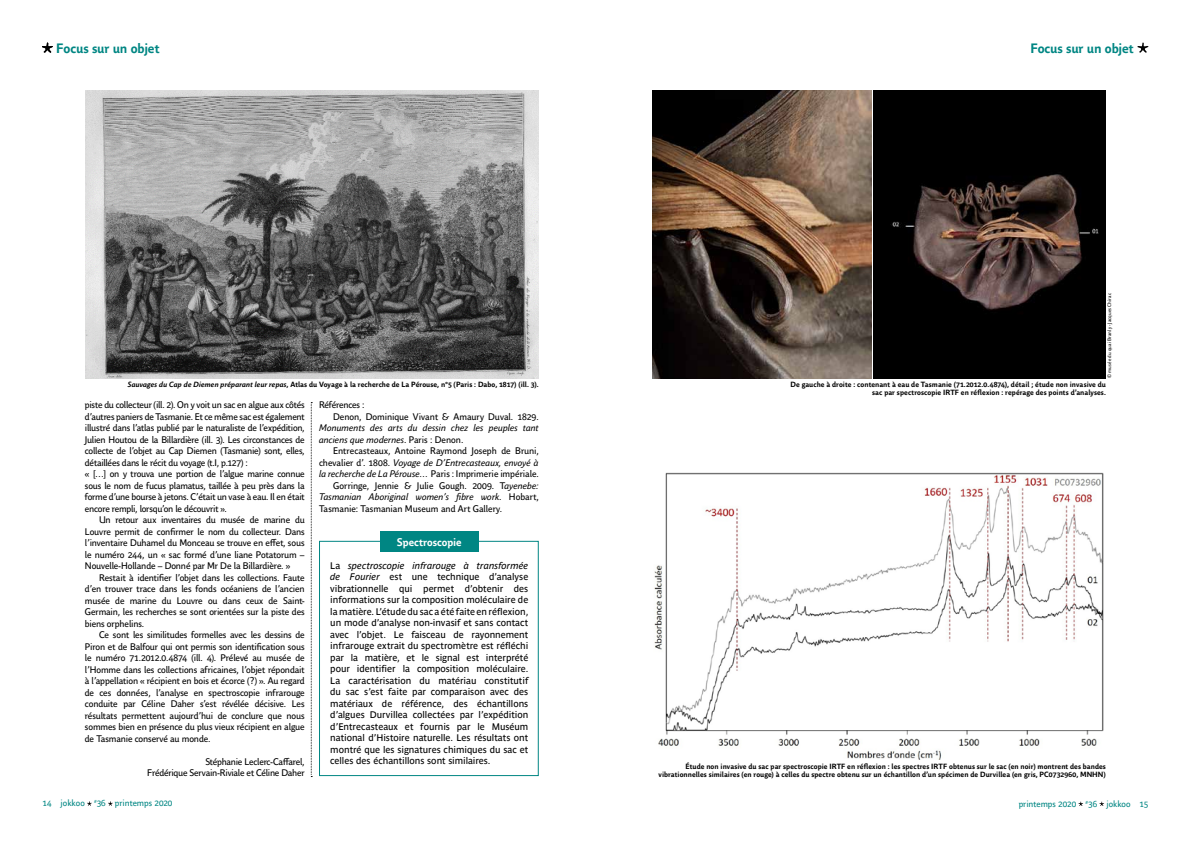
<style>
.page{position:relative;width:1191px;height:842px;background:#fff}
.page>*{position:absolute;margin:0;border:0;box-sizing:border-box;transform-origin:0 0}
.t1{font:700 13.5px "Parisine Office Std";letter-spacing:-.015em;color:#008683}
.t2{font:700 11px "Parisine Office Std";letter-spacing:-.005em;color:#fff}
.t3{font:9.5px/11.5px "Parisine Office Std";letter-spacing:-.015em;color:#000;text-align:justify}
.t4{font:9.5px/11.5px "Parisine Std";letter-spacing:-.005em;color:#000;text-align:justify}
.t5{font:italic 9.5px/11.5px "Parisine Office Std";color:#000}
.t6{font:9px "Parisine Office Std";letter-spacing:.005em;color:#008683}
.t7{font:700 7.5px/8px "Parisine Office Std";letter-spacing:.005em;color:#000;text-align:right}
.t8{font:5px "Parisine Office Std";letter-spacing:.01em;color:#000}
.s1{font-style:italic}
.s2{font-style:normal}
</style>
<div class="page">
<svg style="left:87px;top:801px;width:5px;height:5px"></svg>
<svg style="left:108px;top:801px;width:5px;height:5px"></svg>
<svg style="left:1137px;top:42px;width:11px;height:11px"></svg>
<svg style="left:1078px;top:801px;width:5px;height:5px"></svg>
<svg style="left:1099px;top:801px;width:5px;height:5px"></svg>
<img style="left:652px;top:90px;width:220px;height:288px">
<svg style="left:311px;top:402px;width:1px;height:375px"></svg>
<div style="left:319px;top:541px;width:220px;height:235px;border:1px solid #008683"></div>
<div style="left:380px;top:531px;width:98px;height:21px;background:#008683"></div>
<svg style="left:42px;top:42px;width:11px;height:11px"></svg>
<img style="left:85px;top:90px;width:454px;height:288px">
<img style="left:654px;top:472px;width:450px;height:288px">
<div style="left:873px;top:90px;width:233px;height:288px;background:#000"></div>
<img style="left:892px;top:174px;width:207px;height:136px">
<h1 class="t1" style="left:56px;top:40px;width:105px">Focus sur un objet</h1>
<h1 class="t1" style="left:1030px;top:40px;width:105px">Focus sur un objet</h1>
<p class="t8" style="left:1106px;top:378px;width:86px;rotate:-90deg">© musée du quai Branly - Jacques Chirac</p>
<p class="t7" style="left:128px;top:381px;width:412px"><span class="s1">Sauvages du Cap de Diemen préparant leur repas</span>, Atlas du Voyage à la recherche de La Pérouse, n°5 (Paris : Dabo, 1817) (ill. 3).</p>
<p class="t7" style="left:790px;top:380px;width:317px">De gauche à droite : contenant à eau de Tasmanie (71.2012.0.4874), détail ; étude non invasive du sac par spectroscopie IRTF en réflexion : repérage des points d’analyses.</p>
<p class="t3" style="left:85px;top:399px;width:221px;text-align:left">piste du collecteur (ill. 2). On y voit un sac en algue aux côtés d’autres paniers de Tasmanie. Et ce même sac est également illustré dans l’atlas publié par le naturaliste de l’expédition, Julien Houtou de la Billardière (ill. 3). Les circonstances de collecte de l’objet au Cap Diemen (Tasmanie) sont, elles, détaillées dans le récit du voyage (t.I, p.127) :<br>« […] on y trouva une portion de l’algue marine connue sous le nom de fucus plamatus, taillée à peu près dans la forme d’une bourse à jetons. C’était un vase à eau. Il en était encore rempli, lorsqu’on le découvrit ».</p>
<p class="t3" style="left:85px;top:514px;width:221px;text-indent:14px">Un retour aux inventaires du musée de marine du Louvre permit de confirmer le nom du collecteur. Dans l’inventaire Duhamel du Monceau se trouve en effet, sous le numéro 244, un « sac formé d’une liane Potatorum – Nouvelle-Hollande – Donné par Mr De la Billardière. »</p>
<p class="t3" style="left:85px;top:572px;width:221px;text-indent:14px">Restait à identifier l’objet dans les collections. Faute d’en trouver trace dans les fonds océaniens de l’ancien musée de marine du Louvre ou dans ceux de Saint-Germain, les recherches se sont orientées sur la piste des biens orphelins.</p>
<p class="t3" style="left:85px;top:629px;width:221px;text-indent:14px">Ce sont les similitudes formelles avec les dessins de Piron et de Balfour qui ont permis son identification sous le numéro 71.2012.0.4874 (ill. 4). Prélevé au musée de l’Homme dans les collections africaines, l’objet répondait à l’appellation « récipient en bois et écorce (?) ». Au regard de ces données, l’analyse en spectroscopie infrarouge conduite par Céline Daher s’est révélée décisive. Les résultats permettent aujourd’hui de conclure que nous sommes bien en présence du plus vieux récipient en algue de Tasmanie conservé au monde.</p>
<p class="t3" style="left:147px;top:756px;width:159px;text-align:right">Stéphanie Leclerc-Caffarel,<br>Frédérique Servain-Riviale et Céline Daher</p>
<p class="t6" style="left:43px;top:798px;width:131px">14 jokkoo <sup>#</sup>36 printemps 2020</p>
<p class="t3" style="left:333px;top:399px;width:207px;text-indent:-14px">Références :<br>Denon, Dominique Vivant &amp; Amaury Duval. 1829.</p>
<p class="t5" style="left:319px;top:422px;width:221px">Monuments des arts du dessin chez les peuples tant anciens que modernes<span class="s2">. Paris : Denon.</span></p>
<p class="t3" style="left:333px;top:445px;width:207px">Entrecasteaux, Antoine Raymond Joseph de Bruni,</p>
<p class="t5" style="left:319px;top:457px;width:221px"><span class="s2">chevalier d’. 1808.</span> Voyage de D’Entrecasteaux, envoyé à</p>
<p class="t3" style="left:319px;top:468px;width:221px"><span class="s1">la recherche de La Pérouse…</span> Paris : Imprimerie impériale.</p>
<p class="t3" style="left:333px;top:480px;width:207px">Gorringe, Jennie &amp; Julie Gough. 2009. T<span class="s1">ayenebe:</span></p>
<p class="t5" style="left:319px;top:491px;width:221px">Tasmanian Aboriginal women’s fibre work<span class="s2">. Hobart,</span></p>
<p class="t3" style="left:319px;top:503px;width:185px">Tasmanie: Tasmanian Museum and Art Gallery.</p>
<p class="t2" style="left:397px;top:535px;width:66px">Spectroscopie</p>
<p class="t4" style="left:330px;top:560px;width:200px">La <span class="s1">spectroscopie infrarouge à transformée de Fourier</span> est une technique d’analyse vibrationnelle qui permet d’obtenir des informations sur la composition moléculaire de la matière. L’étude du sac a été faite en réflexion, un mode d’analyse non-invasif et sans contact avec l’objet. Le faisceau de rayonnement infrarouge extrait du spectromètre est réfléchi par la matière, et le signal est interprété pour identifier la composition moléculaire.<br>La caractérisation du matériau constitutif du sac s’est faite par comparaison avec des matériaux de référence, des échantillons d’algues Durvillea collectées par l’expédition d’Entrecasteaux et fournis par le Muséum national d’Histoire naturelle. Les résultats ont montré que les signatures chimiques du sac et celles des échantillons sont similaires.</p>
<p class="t7" style="left:658px;top:762px;width:449px">Étude non invasive du sac par spectroscopie IRTF en réflexion : les spectres IRTF obtenus sur le sac (en noir) montrent des bandes vibrationnelles similaires (en rouge) à celles du spectre obtenu sur un échantillon d’un spécimen de Durvillea (en gris, PC0732960, MNHN)</p>
<p class="t6" style="left:1018px;top:798px;width:131px">printemps 2020 <sup>#</sup>36 jokkoo 15</p>
</div>
